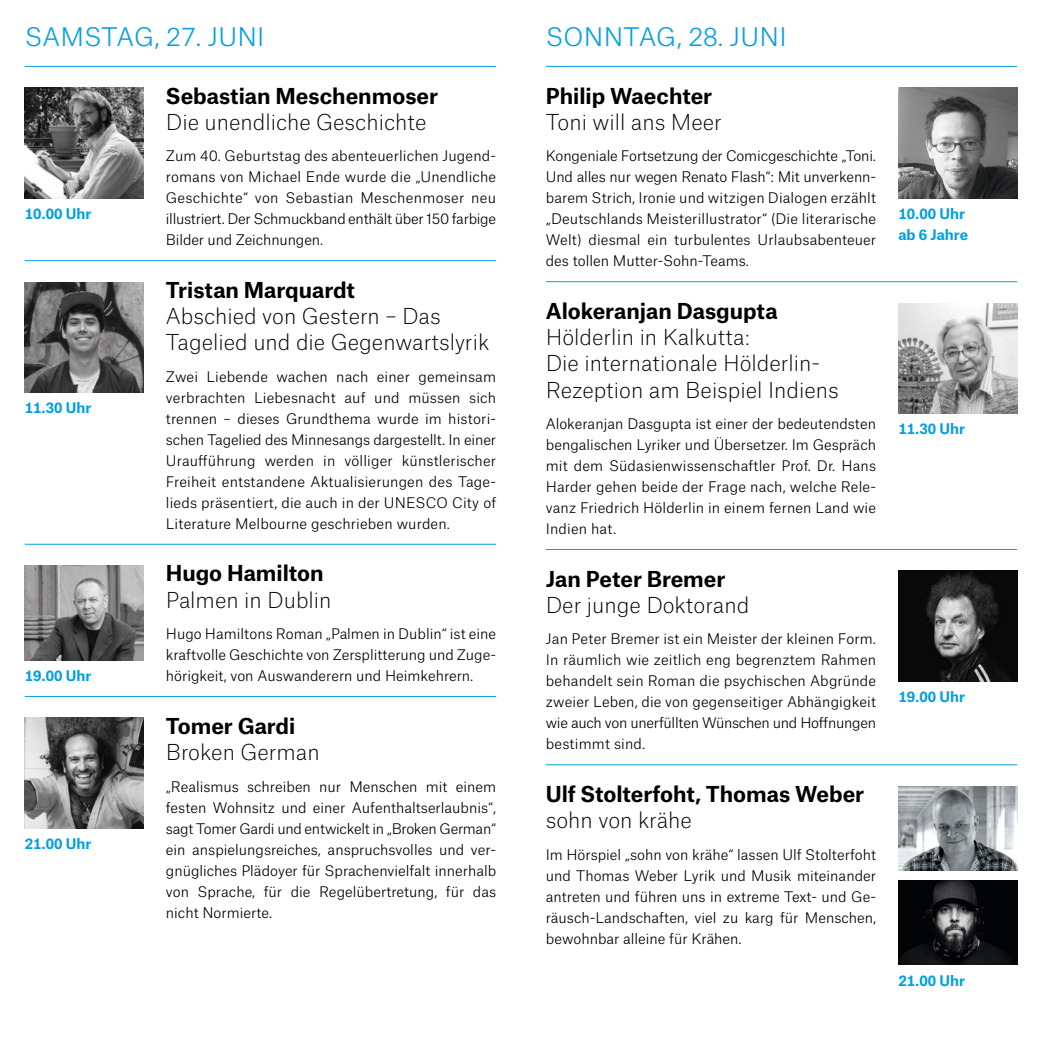
<style>
.page{position:relative;width:1042px;height:1042px;background:#fff}
.page>*{position:absolute;margin:0;border:0;box-sizing:border-box;transform-origin:0 0}
.t1{font:300 24.5px "Atlas Grotesk";letter-spacing:.01em;color:#009fe3}
.Titel_-_Atlas_Grotes{font:100 21px "Atlas Grotesk";color:#000}
.FLIESSTEXT___8pt_lig{font:700 21px "Atlas Grotesk";color:#000}
.AUTOR___8pt{font:700 21px "Atlas Grotesk";letter-spacing:-.005em;color:#000}
.FLIESSTEXT___8pt_lig-2{font:300 14px/21px "Atlas Grotesk";letter-spacing:.005em;color:#000;text-align:justify}
.AUTOR___8pt-2{font:300 14px/21px "Atlas Grotesk";color:#000;text-align:justify}
.Uhrzeit_-_Atlas_Grot{font:700 14px "Atlas Grotesk";color:#009fe3}
</style>
<div class="page">
<hr style="left:25px;top:66px;width:471px;height:1px;background:#009fe3">
<hr style="left:25px;top:260px;width:471px;height:1px;background:#009fe3">
<img style="left:25px;top:88px;width:119px;height:110px">
<hr style="left:25px;top:544px;width:471px;height:1px;background:#009fe3">
<img style="left:25px;top:282px;width:119px;height:110px">
<hr style="left:25px;top:696px;width:471px;height:1px;background:#009fe3">
<img style="left:25px;top:566px;width:119px;height:94px">
<img style="left:25px;top:718px;width:119px;height:110px">
<hr style="left:546px;top:66px;width:471px;height:1px;background:#009fe3">
<hr style="left:546px;top:281px;width:471px;height:1px;background:#009fe3">
<img style="left:898px;top:88px;width:119px;height:110px">
<hr style="left:546px;top:549px;width:471px;height:1px;background:#009fe3">
<img style="left:898px;top:303px;width:119px;height:110px">
<hr style="left:546px;top:764px;width:471px;height:1px;background:#009fe3">
<img style="left:898px;top:571px;width:119px;height:110px">
<img style="left:898px;top:786px;width:119px;height:84px">
<img style="left:898px;top:881px;width:119px;height:84px">
<p class="t1" style="left:25px;top:17px;width:241px">SAMSTAG, 27. JUNI</p>
<p class="Uhrzeit_-_Atlas_Grot" style="left:25px;top:202px;width:68px">10.00 Uhr</p>
<p class="Uhrzeit_-_Atlas_Grot" style="left:25px;top:396px;width:68px">11.30 Uhr</p>
<p class="Uhrzeit_-_Atlas_Grot" style="left:25px;top:664px;width:68px">19.00 Uhr</p>
<p class="Uhrzeit_-_Atlas_Grot" style="left:25px;top:832px;width:68px">21.00 Uhr</p>
<p class="FLIESSTEXT___8pt_lig" style="left:166px;top:78px;width:274px">Sebastian Meschenmoser</p>
<p class="Titel_-_Atlas_Grotes" style="left:166px;top:106px;width:262px">Die unendliche Geschichte</p>
<p class="FLIESSTEXT___8pt_lig-2" style="left:166px;top:144px;width:332px">Zum 40. Geburtstag des abenteuerlichen Jugend&shy;romans von Michael Ende wurde die „Unendliche Geschichte“ von Sebastian Meschenmoser neu illustriert. Der Schmuckband enthält über 150 farbige Bilder und Zeichnungen.</p>
<p class="FLIESSTEXT___8pt_lig" style="left:166px;top:273px;width:190px">Tristan Marquardt</p>
<p class="Titel_-_Atlas_Grotes" style="left:166px;top:300px;width:276px">Abschied von Gestern – Das</p>
<p class="Titel_-_Atlas_Grotes" style="left:166px;top:326px;width:325px">Tagelied und die Gegenwartslyrik</p>
<p class="FLIESSTEXT___8pt_lig-2" style="left:166px;top:365px;width:332px">Zwei Liebende wachen nach einer gemeinsam verbrachten Liebesnacht auf und müssen sich trennen – dieses Grundthema wurde im histori&shy;schen Tagelied des Minnesangs dargestellt. In einer Uraufführung werden in völliger künstlerischer Freiheit entstandene Aktualisierungen des Tage&shy;lieds präsentiert, die auch in der UNESCO City of Literature Melbourne geschrieben wurden.</p>
<p class="FLIESSTEXT___8pt_lig" style="left:166px;top:556px;width:159px">Hugo Hamilton</p>
<p class="Titel_-_Atlas_Grotes" style="left:166px;top:583px;width:167px">Palmen in Dublin</p>
<p class="AUTOR___8pt-2" style="left:166px;top:622px;width:332px">Hugo Hamiltons Roman „Palmen in Dublin“ ist eine kraftvolle Geschichte von Zersplitterung und Zuge&shy;hörigkeit, von Auswanderern und Heimkehrern.</p>
<p class="AUTOR___8pt" style="left:166px;top:708px;width:131px">Tomer Gardi</p>
<p class="Titel_-_Atlas_Grotes" style="left:166px;top:736px;width:155px">Broken German</p>
<p class="AUTOR___8pt-2" style="left:166px;top:774px;width:332px">„Realismus schreiben nur Menschen mit einem festen Wohnsitz und einer Aufenthaltserlaubnis“, sagt Tomer Gardi und entwickelt in „Broken German“ ein anspielungsreiches, anspruchsvolles und ver&shy;gnügliches Plädoyer für Sprachenvielfalt innerhalb von Sprache, für die Regelübertretung, für das nicht Normierte.</p>
<p class="t1" style="left:546px;top:17px;width:242px">SONNTAG, 28. JUNI</p>
<p class="FLIESSTEXT___8pt_lig" style="left:546px;top:78px;width:168px">Philip Waechter</p>
<p class="Titel_-_Atlas_Grotes" style="left:546px;top:106px;width:178px">Toni will ans Meer</p>
<p class="FLIESSTEXT___8pt_lig-2" style="left:546px;top:144px;width:332px">Kongeniale Fortsetzung der Comicgeschichte „Toni.<br>Und alles nur wegen Renato Flash“: Mit unverkenn&shy;barem Strich, Ironie und witzigen Dialogen erzählt „Deutschlands Meisterillustrator“ (Die literarische Welt) diesmal ein turbulentes Urlaubsabenteuer des tollen Mutter-Sohn-Teams.</p>
<p class="FLIESSTEXT___8pt_lig" style="left:546px;top:294px;width:233px">Alokeranjan Dasgupta</p>
<p class="Titel_-_Atlas_Grotes" style="left:546px;top:321px;width:206px">Hölderlin in Kalkutta:</p>
<p class="Titel_-_Atlas_Grotes" style="left:546px;top:347px;width:276px">Die internationale Hölderlin-</p>
<p class="Titel_-_Atlas_Grotes" style="left:546px;top:373px;width:294px">Rezeption am Beispiel Indiens</p>
<p class="FLIESSTEXT___8pt_lig-2" style="left:546px;top:412px;width:332px">Alokeranjan Dasgupta ist einer der bedeutendsten bengalischen Lyriker und Übersetzer. Im Gespräch mit dem Südasienwissenschaftler Prof. Dr. Hans Harder gehen beide der Frage nach, welche Rele&shy;vanz Friedrich Hölderlin in einem fernen Land wie Indien hat.</p>
<p class="FLIESSTEXT___8pt_lig" style="left:546px;top:561px;width:181px">Jan Peter Bremer</p>
<p class="Titel_-_Atlas_Grotes" style="left:546px;top:589px;width:205px">Der junge Doktorand</p>
<p class="FLIESSTEXT___8pt_lig-2" style="left:546px;top:627px;width:332px">Jan Peter Bremer ist ein Meister der kleinen Form.<br>In räumlich wie zeitlich eng begrenztem Rahmen behandelt sein Roman die psychischen Abgründe zweier Leben, die von gegenseitiger Abhängigkeit wie auch von unerfüllten Wünschen und Hoffnungen bestimmt sind.</p>
<p class="FLIESSTEXT___8pt_lig" style="left:546px;top:777px;width:320px">Ulf Stolterfoht, Thomas Weber</p>
<p class="Titel_-_Atlas_Grotes" style="left:546px;top:804px;width:147px">sohn von krähe</p>
<p class="AUTOR___8pt-2" style="left:546px;top:842px;width:332px">Im Hörspiel „sohn von krähe“ lassen Ulf Stolterfoht und Thomas Weber Lyrik und Musik miteinander antreten und führen uns in extreme Text- und Ge&shy;räusch-Landschaften, viel zu karg für Menschen, bewohnbar alleine für Krähen.</p>
<p class="Uhrzeit_-_Atlas_Grot" style="left:898px;top:202px;width:68px">10.00 Uhr</p>
<p class="Uhrzeit_-_Atlas_Grot" style="left:898px;top:223px;width:71px">ab 6 Jahre</p>
<p class="Uhrzeit_-_Atlas_Grot" style="left:898px;top:417px;width:68px">11.30 Uhr</p>
<p class="Uhrzeit_-_Atlas_Grot" style="left:898px;top:685px;width:68px">19.00 Uhr</p>
<p class="Uhrzeit_-_Atlas_Grot" style="left:898px;top:969px;width:68px">21.00 Uhr</p>
</div>
